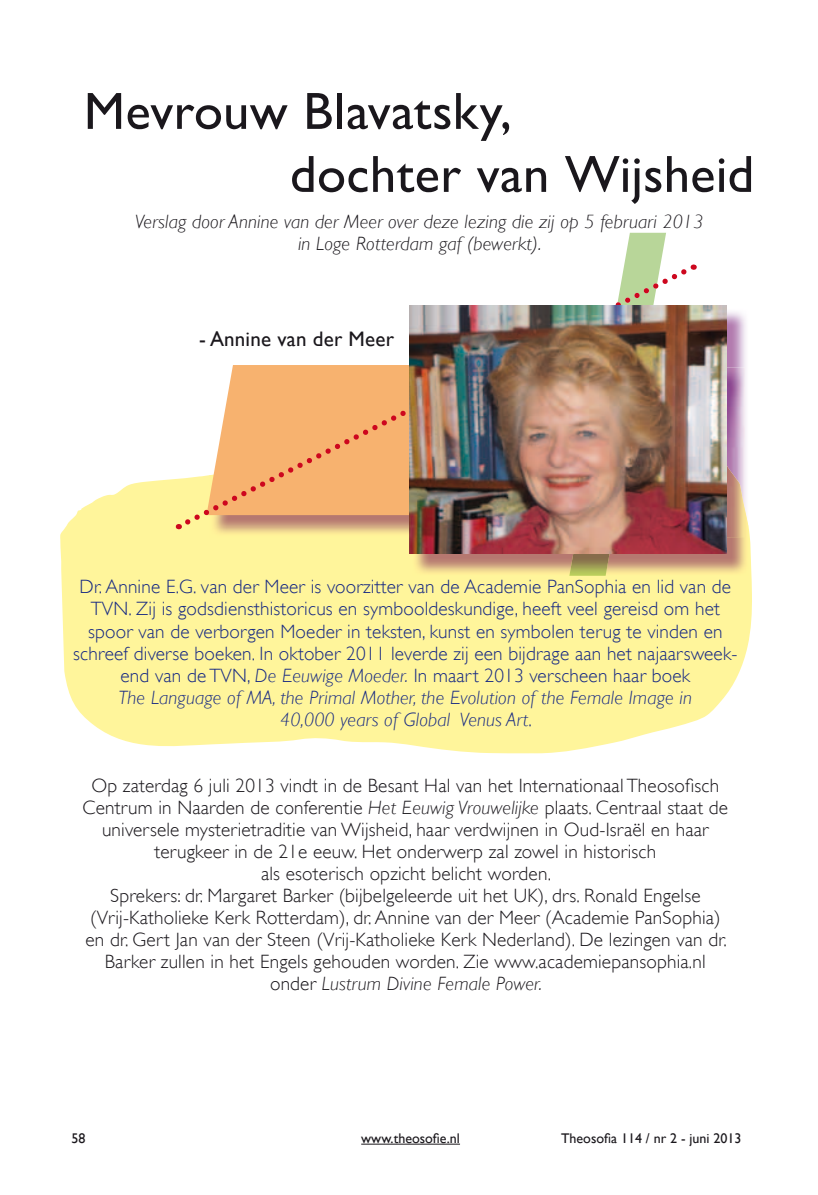
<style>
.page{position:relative;width:818px;height:1195px;background:#fff}
.page>*{position:absolute;margin:0;border:0;box-sizing:border-box;transform-origin:0 0}
.t1{font:52.5px/63px "Gill Sans";letter-spacing:.01em;color:#1a171c}
.t2{font:21px "Gill Sans";letter-spacing:.01em;color:#1a171c}
.t3{font:300 19.25px/22.1px "Gill Sans";letter-spacing:.01em;color:#1a171c;text-align:center}
.t4{font:300 19.25px/22.1px "Gill Sans";letter-spacing:.01em;color:#172983;text-align:center}
.t5{font:italic 300 19.25px/22.1px "Gill Sans";letter-spacing:.01em;color:#1a171c;text-align:center}
.t6{font:14px "Gill Sans";color:#1a171c}
.s1{font-style:italic}
</style>
<div class="page">
<hr style="left:361px;top:1143px;width:99px;height:1px;background:#1a171c">
<svg style="left:60px;top:478px;width:692px;height:275px;background:#fef5a4"></svg>
<img style="left:209px;top:525px;width:201px;height:12px">
<hr style="left:569px;top:575px;width:36px;height:1px;background:#bcd15e">
<svg style="left:623px;top:233px;width:43px;height:36px;background:#c3dca9"></svg>
<svg style="left:185px;top:269px;width:502px;height:256px"></svg>
<img style="left:726px;top:308px;width:22px;height:201px">
<img style="left:412px;top:509px;width:336px;height:66px">
<img style="left:726px;top:368px;width:19px;height:79px">
<img style="left:726px;top:447px;width:19px;height:90px">
<img style="left:569px;top:553px;width:43px;height:22px">
<img style="left:410px;top:306px;width:316px;height:247px">
<h1 class="t1" style="left:290px;top:79px;width:466px;text-indent:-206px">Mevrouw Blavatsky,<br>dochter van Wijsheid</h1>
<p class="t5" style="left:135px;top:211px;width:570px">Verslag door Annine van der Meer over deze lezing die zij op 5 februari 2013 in Loge Rotterdam gaf (bewerkt).</p>
<p class="t2" style="left:199px;top:327px;width:197px">- Annine van der Meer</p>
<p class="t4" style="left:73px;top:576px;width:665px">Dr. Annine E.G. van der Meer is voorzitter van de Academie PanSophia en lid van de TVN. Zij is godsdiensthistoricus en symbooldeskundige, heeft veel gereisd om het spoor van de verborgen Moeder in teksten, kunst en symbolen terug te vinden en schreef diverse boeken. In oktober 2011 leverde zij een bijdrage aan het najaarsweek&shy;end van de TVN, <span class="s1">De Eeuwige Moeder.</span> In maart 2013 verscheen haar boek<br><span class="s1">The Language of MA, the Primal Mother, the Evolution of the Female Image in<br>40,000 years of Global Venus Art</span>.</p>
<p class="t3" style="left:82px;top:774px;width:647px">Op zaterdag 6 juli 2013 vindt in de Besant Hal van het Internationaal Theosofisch Centrum in Naarden de conferentie <span class="s1">Het Eeuwig Vrouwelijke</span> plaats. Centraal staat de universele mysterietraditie van Wijsheid, haar verdwijnen in Oud-Israël en haar terugkeer in de 21e eeuw. Het onderwerp zal zowel in historisch<br>als esoterisch opzicht belicht worden.<br>Sprekers: dr. Margaret Barker (bijbelgeleerde uit het UK), drs. Ronald Engelse (Vrij-Katholieke Kerk Rotterdam), dr. Annine van der Meer (Academie PanSophia) en dr. Gert Jan van der Steen (Vrij-Katholieke Kerk Nederland). De lezingen van dr.<br>Barker zullen in het Engels gehouden worden. Zie www.academiepansophia.nl onder <span class="s1">Lustrum Divine Female Power.</span></p>
<p class="t6" style="left:71px;top:1130px;width:15px">58</p>
<p class="t6" style="left:361px;top:1130px;width:100px">www.theosofie.nl</p>
<p class="t6" style="left:561px;top:1130px;width:182px">Theosofia 114 / nr 2 - juni 2013</p>
</div>
